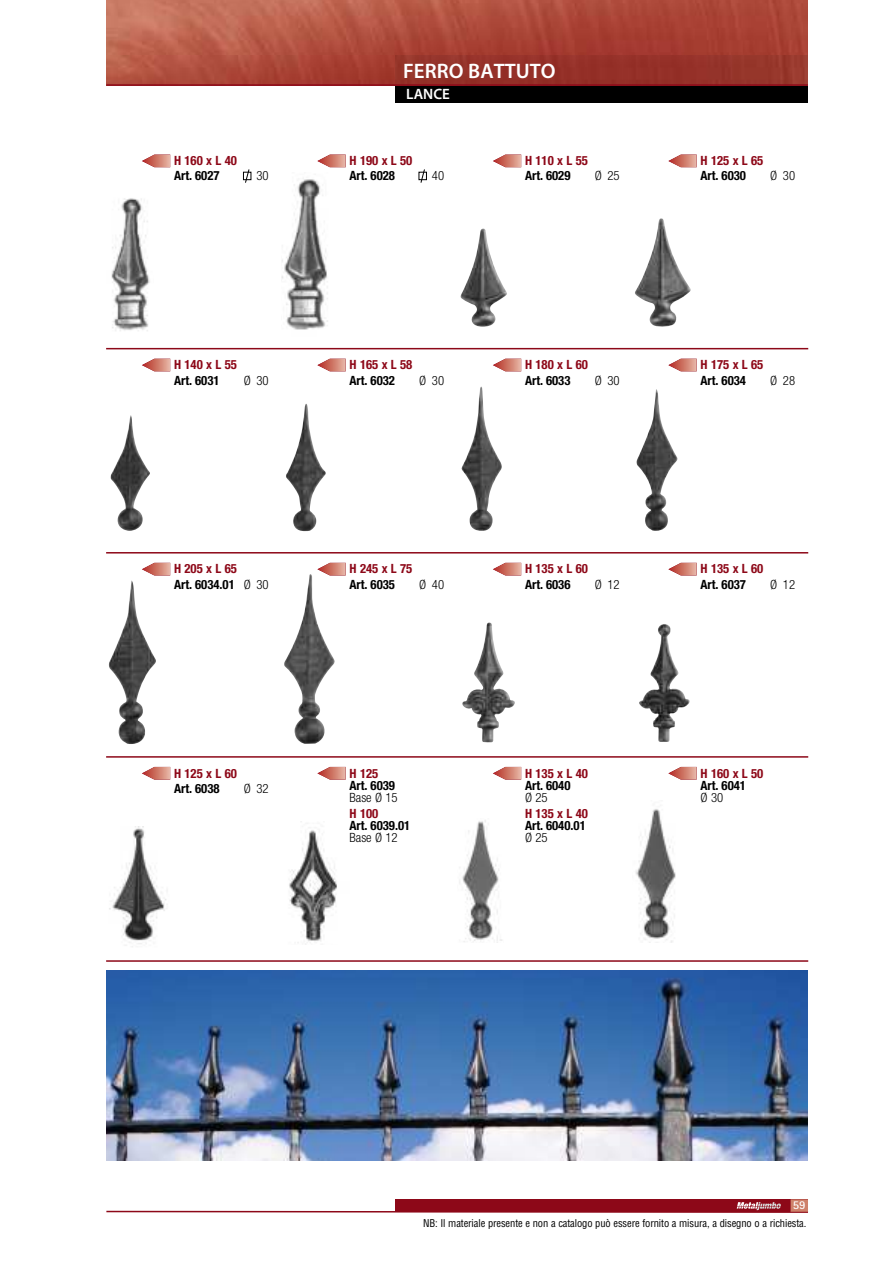
<style>
.page{position:relative;width:893px;height:1263px;background:#fff}
.page>*{position:absolute;margin:0;border:0;box-sizing:border-box;transform-origin:0 0}
.t1{font:600 21px "Myriad Pro";color:#fff}
.t2{font:600 15px "Myriad Pro";color:#fff}
.t3{font:700 condensed 12.75px/15.3px "Helvetica Neue";color:#000}
.t4{font:700 condensed 12.75px "Helvetica Neue";color:#8d0818}
.t5{font:300 condensed 12.75px "Helvetica Neue";color:#000}
.t6{font:700 12px "Rotis Sans Serif";color:#fff}
.t7{font:condensed 10.5px "Helvetica";letter-spacing:-.01em;color:#000}
.s1{color:#8d0818}
.s2{font-weight:300}
</style>
<div class="page">
<svg style="left:106px;top:1199px;width:702px;height:14px"></svg>
<div style="left:395px;top:56px;width:413px;height:47px;background:#000"></div>
<img style="left:106px;top:0;width:702px;height:84px">
<hr style="left:106px;top:84px;width:702px;height:2px;background:#8d0818">
<img style="left:635px;top:218px;width:56px;height:109px">
<img style="left:460px;top:229px;width:47px;height:98px">
<img style="left:111px;top:198px;width:39px;height:133px">
<img style="left:282px;top:179px;width:46px;height:151px">
<div style="left:243px;top:172px;width:8px;height:8px;border:1px solid #000"></div>
<svg style="left:245px;top:169px;width:5px;height:14px"></svg>
<div style="left:419px;top:172px;width:8px;height:8px;border:1px solid #000"></div>
<svg style="left:420px;top:169px;width:5px;height:14px"></svg>
<hr style="left:106px;top:348px;width:702px;height:1px;background:#8d0818">
<svg style="left:142px;top:155px;width:28px;height:12px"></svg>
<svg style="left:317px;top:155px;width:29px;height:12px"></svg>
<svg style="left:493px;top:155px;width:28px;height:12px"></svg>
<svg style="left:668px;top:155px;width:29px;height:12px"></svg>
<img style="left:636px;top:389px;width:41px;height:142px">
<img style="left:461px;top:386px;width:41px;height:145px">
<img style="left:110px;top:415px;width:40px;height:116px">
<img style="left:286px;top:404px;width:40px;height:127px">
<hr style="left:106px;top:552px;width:702px;height:1px;background:#8d0818">
<svg style="left:142px;top:359px;width:28px;height:12px"></svg>
<svg style="left:317px;top:359px;width:29px;height:12px"></svg>
<svg style="left:493px;top:359px;width:28px;height:12px"></svg>
<svg style="left:668px;top:359px;width:29px;height:12px"></svg>
<img style="left:639px;top:624px;width:51px;height:118px">
<img style="left:462px;top:622px;width:53px;height:120px">
<img style="left:108px;top:580px;width:48px;height:164px">
<img style="left:284px;top:574px;width:51px;height:170px">
<hr style="left:106px;top:756px;width:702px;height:2px;background:#8d0818">
<svg style="left:142px;top:563px;width:28px;height:12px"></svg>
<svg style="left:317px;top:563px;width:29px;height:12px"></svg>
<svg style="left:493px;top:563px;width:28px;height:12px"></svg>
<svg style="left:668px;top:563px;width:29px;height:12px"></svg>
<img style="left:635px;top:809px;width:41px;height:134px">
<img style="left:459px;top:820px;width:43px;height:123px">
<img style="left:109px;top:827px;width:57px;height:120px">
<img style="left:289px;top:821px;width:48px;height:122px">
<hr style="left:106px;top:960px;width:702px;height:2px;background:#8d0818">
<svg style="left:142px;top:767px;width:28px;height:13px"></svg>
<svg style="left:317px;top:767px;width:29px;height:13px"></svg>
<svg style="left:493px;top:767px;width:28px;height:13px"></svg>
<svg style="left:668px;top:767px;width:29px;height:13px"></svg>
<img style="left:106px;top:970px;width:702px;height:190px">
<h1 class="t1" style="left:403px;top:63px;width:154px">FERRO BATTUTO</h1>
<p class="t2" style="left:406px;top:88px;width:45px">LANCE</p>
<p class="t4" style="left:174px;top:155px;width:64px">H 160 x L 40</p>
<p class="t3" style="left:174px;top:169px;width:47px">Art. 6027</p>
<p class="t5" style="left:256px;top:171px;width:14px">30</p>
<p class="t4" style="left:350px;top:155px;width:64px">H 190 x L 50</p>
<p class="t3" style="left:350px;top:169px;width:47px">Art. 6028</p>
<p class="t5" style="left:432px;top:171px;width:14px">40</p>
<p class="t4" style="left:525px;top:155px;width:64px">H 110 x L 55</p>
<p class="t3" style="left:525px;top:169px;width:47px">Art. 6029</p>
<p class="t5" style="left:595px;top:171px;width:26px">Ø 25</p>
<p class="t4" style="left:700px;top:155px;width:64px">H 125 x L 65</p>
<p class="t3" style="left:700px;top:169px;width:47px">Art. 6030</p>
<p class="t5" style="left:770px;top:171px;width:26px">Ø 30</p>
<p class="t4" style="left:174px;top:359px;width:64px">H 140 x L 55</p>
<p class="t3" style="left:174px;top:373px;width:47px">Art. 6031</p>
<p class="t5" style="left:244px;top:375px;width:26px">Ø 30</p>
<p class="t4" style="left:350px;top:359px;width:64px">H 165 x L 58</p>
<p class="t3" style="left:350px;top:373px;width:47px">Art. 6032</p>
<p class="t5" style="left:419px;top:375px;width:26px">Ø 30</p>
<p class="t4" style="left:525px;top:359px;width:64px">H 180 x L 60</p>
<p class="t3" style="left:525px;top:373px;width:47px">Art. 6033</p>
<p class="t5" style="left:595px;top:375px;width:26px">Ø 30</p>
<p class="t4" style="left:700px;top:359px;width:64px">H 175 x L 65</p>
<p class="t3" style="left:700px;top:373px;width:47px">Art. 6034</p>
<p class="t5" style="left:770px;top:375px;width:26px">Ø 28</p>
<p class="t3" style="left:174px;top:562px;width:96px"><span class="s1">H 205 x L 65<br></span>Art. 6034.01 <span class="s2">Ø 30</span></p>
<p class="t4" style="left:350px;top:564px;width:64px">H 245 x L 75</p>
<p class="t3" style="left:350px;top:577px;width:47px">Art. 6035</p>
<p class="t5" style="left:419px;top:579px;width:26px">Ø 40</p>
<p class="t4" style="left:525px;top:564px;width:64px">H 135 x L 60</p>
<p class="t3" style="left:525px;top:577px;width:47px">Art. 6036</p>
<p class="t5" style="left:595px;top:579px;width:26px">Ø 12</p>
<p class="t4" style="left:700px;top:564px;width:64px">H 135 x L 60</p>
<p class="t3" style="left:700px;top:577px;width:47px">Art. 6037</p>
<p class="t5" style="left:770px;top:579px;width:26px">Ø 12</p>
<p class="t4" style="left:174px;top:768px;width:64px">H 125 x L 60</p>
<p class="t3" style="left:174px;top:781px;width:47px">Art. 6038</p>
<p class="t5" style="left:244px;top:783px;width:26px">Ø 32</p>
<p class="t4" style="left:350px;top:768px;width:30px">H 125</p>
<p class="t3" style="left:350px;top:778px;width:47px">Art. 6039</p>
<p class="t5" style="left:350px;top:792px;width:50px">Base Ø 15</p>
<p class="t4" style="left:350px;top:808px;width:30px">H 100</p>
<p class="t3" style="left:350px;top:818px;width:62px">Art. 6039.01</p>
<p class="t5" style="left:350px;top:832px;width:50px">Base Ø 12</p>
<p class="t4" style="left:525px;top:768px;width:64px">H 135 x L 40</p>
<p class="t3" style="left:525px;top:778px;width:47px">Art. 6040</p>
<p class="t5" style="left:525px;top:792px;width:24px">Ø 25</p>
<p class="t4" style="left:525px;top:808px;width:64px">H 135 x L 40</p>
<p class="t3" style="left:525px;top:818px;width:62px">Art. 6040.01</p>
<p class="t5" style="left:525px;top:832px;width:24px">Ø 25</p>
<p class="t4" style="left:700px;top:768px;width:64px">H 160 x L 50</p>
<p class="t3" style="left:700px;top:778px;width:47px">Art. 6041</p>
<p class="t5" style="left:700px;top:792px;width:24px">Ø 30</p>
<p class="t6" style="left:793px;top:1198px;width:14px">59</p>
<p class="t7" style="left:423px;top:1219px;width:385px">NB: Il materiale presente e non a catalogo può essere fornito a misura, a disegno o a richiesta.</p>
</div>
